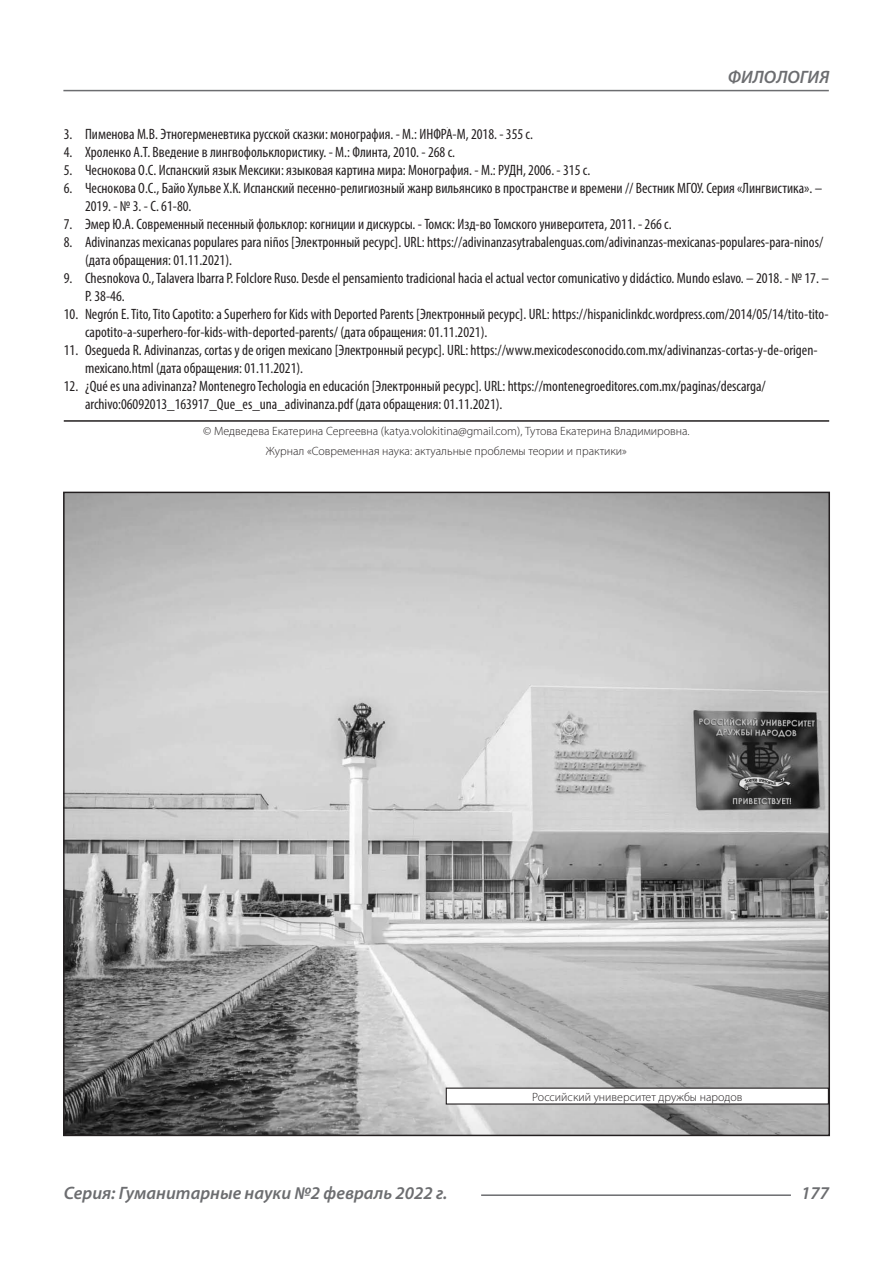
<style>
.page{position:relative;width:893px;height:1263px;background:#fff}
.page>*{position:absolute;margin:0;border:0;box-sizing:border-box;transform-origin:0 0}
.t1{font:italic 600 18px "Myriad Pro";color:#6c6d70}
.t2{font:condensed 15px/18px "Myriad Pro";color:#231f20}
.Автор_копирайт{font:300 12px "Myriad Pro";color:#231f20}
</style>
<div class="page">
<hr style="left:63px;top:90px;width:766px;height:1px;background:#6c6d70">
<hr style="left:481px;top:1194px;width:310px;height:2px;background:#6c6d70">
<hr style="left:64px;top:420px;width:765px;height:2px;background:#231f20">
<img style="left:66px;top:495px;width:761px;height:638px">
<div style="left:446px;top:1088px;width:382px;height:16px;background:#fff"></div>
<p class="t1" style="left:728px;top:66px;width:103px">ФИЛОЛОГИЯ</p>
<p class="t2" style="left:64px;top:125px;width:471px">3. Пименова М.В. Этногерменевтика русской сказки: монография. - М.: ИНФРА-М, 2018. - 355 с.</p>
<p class="t2" style="left:64px;top:143px;width:393px">4. Хроленко А.Т. Введение в лингвофольклористику. - М.: Флинта, 2010. - 268 с.</p>
<p class="t2" style="left:64px;top:161px;width:528px">5. Чеснокова О.С. Испанский язык Мексики: языковая картина мира: Монография. - М.: РУДН, 2006. - 315 с.</p>
<p class="t2" style="left:85px;top:179px;width:739px;text-indent:-21px">6. Чеснокова О.С., Байо Хульве Х.К. Испанский песенно-религиозный жанр вильянсико в пространстве и времени // Вестник МГОУ. Серия «Лингвистика». –<br>2019. - № 3. - С. 61-80.</p>
<p class="t2" style="left:64px;top:215px;width:609px">7. Эмер Ю.А. Современный песенный фольклор: когниции и дискурсы. - Томск: Изд-во Томского университета, 2011. - 266 с.</p>
<p class="t2" style="left:85px;top:233px;width:740px;text-indent:-21px">8. Adivinanzas mexicanas populares para niños [Электронный ресурс]. URL: https://adivinanzasytrabalenguas.com/adivinanzas-mexicanas-populares-para-ninos/ (дата обращения: 01.11.2021).</p>
<p class="t2" style="left:85px;top:269px;width:745px;text-indent:-21px">9. Chesnokova O., Talavera Ibarra P. Folclore Ruso. Desde el pensamiento tradicional hacia el actual vector comunicativo y didáctico. Mundo eslavo. – 2018. - № 17. –<br>P. 38-46.</p>
<p class="t2" style="left:85px;top:305px;width:745px;text-indent:-21px">10. Negrón E. Tito, Tito Capotito: a Superhero for Kids with Deported Parents [Электронный ресурс]. URL: https://hispaniclinkdc.wordpress.com/2014/05/14/tito-tito&shy;capotito-a-superhero-for-kids-with-deported-parents/ (дата обращения: 01.11.2021).</p>
<p class="t2" style="left:85px;top:341px;width:734px;text-indent:-21px">11. Osegueda R. Adivinanzas, cortas y de origen mexicano [Электронный ресурс]. URL: https://www.mexicodesconocido.com.mx/adivinanzas-cortas-y-de-origen&shy;mexicano.html (дата обращения: 01.11.2021).</p>
<p class="t2" style="left:85px;top:377px;width:682px;text-indent:-21px">12. ¿Qué es una adivinanza? Montenegro Techologia en educación [Электронный ресурс]. URL: https://montenegroeditores.com.mx/paginas/descarga/ archivo:06092013_163917_Que_es_una_adivinanza.pdf (дата обращения: 01.11.2021).</p>
<p class="Автор_копирайт" style="left:203px;top:424px;width:488px">© Медведева Екатерина Сергеевна (katya.volokitina@gmail.com), Тутова Екатерина Владимировна.</p>
<p class="Автор_копирайт" style="left:266px;top:444px;width:363px">Журнал «Современная наука: актуальные проблемы теории и практики»</p>
<p class="Автор_копирайт" style="left:532px;top:1089px;width:212px">Российский университет дружбы народов</p>
<p class="t1" style="left:64px;top:1182px;width:385px">Серия: Гуманитарные науки №2 февраль 2022 г.</p>
<p class="t1" style="left:801px;top:1182px;width:30px">177</p>
</div>
